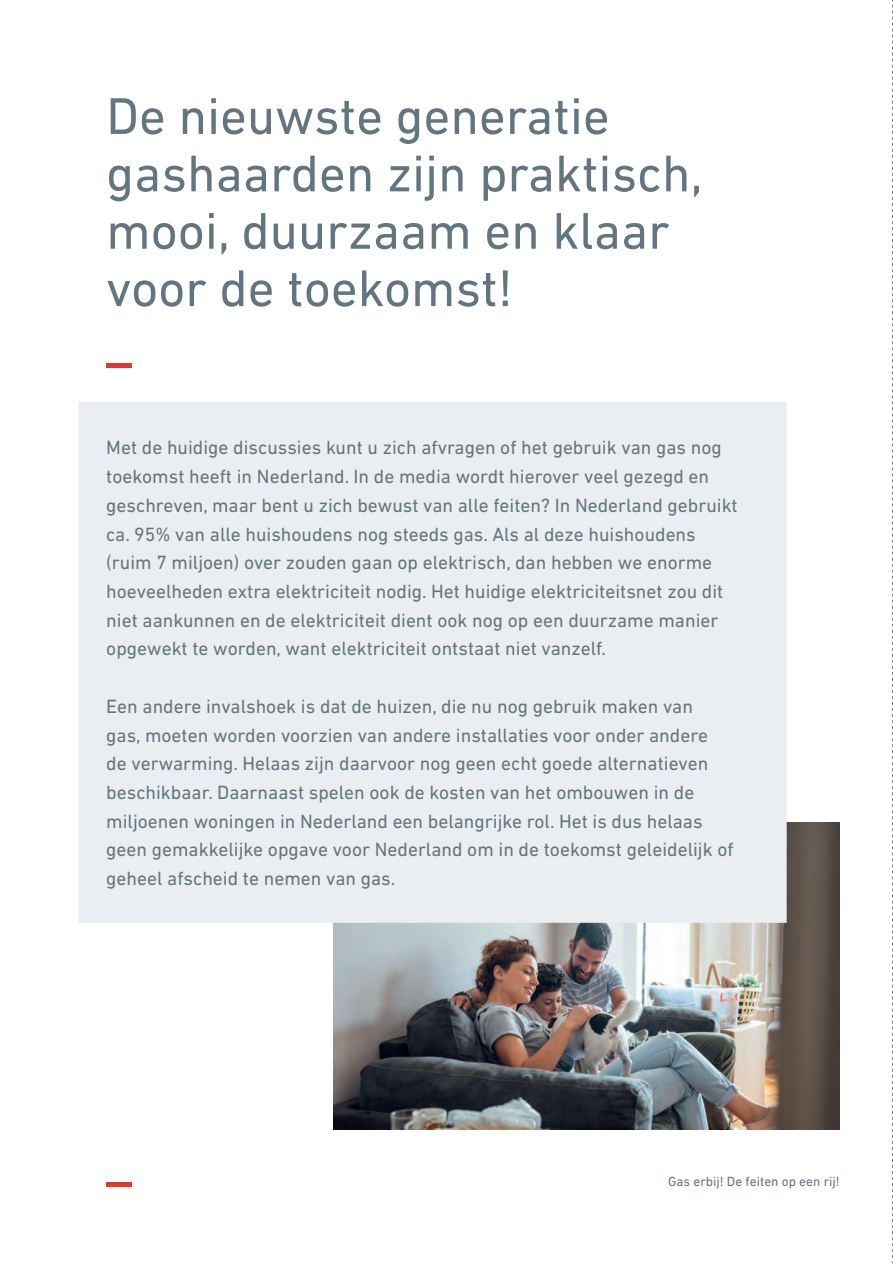
<style>
.page{position:relative;width:893px;height:1263px;background:#fff}
.page>*{position:absolute;margin:0;border:0;box-sizing:border-box;transform-origin:0 0}
.t1{font:52.5px/57.4px "DIN Next LT Pro";color:#63757f}
.t2{font:19.5px/28.7px "DIN Next LT Pro";color:#63757f}
.t3{font:13.5px "DIN Next LT Pro";color:#63757f}
</style>
<div class="page">
<img style="left:333px;top:823px;width:507px;height:306px">
<div style="left:79px;top:402px;width:708px;height:521px;background:#ebeef1"></div>
<hr style="left:106px;top:364px;width:26px;height:4px;background:#df392f">
<hr style="left:106px;top:1182px;width:26px;height:4px;background:#df392f">
<svg style="left:892px;top:0;width:1px;height:1263px"></svg>
<p class="t1" style="left:106px;top:87px;width:598px">De nieuwste generatie gashaarden zijn praktisch, mooi, duurzaam en klaar voor de toekomst!</p>
<p class="t2" style="left:106px;top:433px;width:633px">Met de huidige discussies kunt u zich afvragen of het gebruik van gas nog toekomst heeft in Nederland. In de media wordt hierover veel gezegd en geschreven, maar bent u zich bewust van alle feiten? In Nederland gebruikt ca. 95% van alle huishoudens nog steeds gas. Als al deze huishoudens (ruim 7 miljoen) over zouden gaan op elektrisch, dan hebben we enorme hoeveelheden extra elektriciteit nodig. Het huidige elektriciteitsnet zou dit niet aankunnen en de elektriciteit dient ook nog op een duurzame manier opgewekt te worden, want elektriciteit ontstaat niet vanzelf.</p>
<p class="t2" style="left:106px;top:692px;width:629px">Een andere invalshoek is dat de huizen, die nu nog gebruik maken van<br>gas, moeten worden voorzien van andere installaties voor onder andere<br>de verwarming. Helaas zijn daarvoor nog geen echt goede alternatieven beschikbaar. Daarnaast spelen ook de kosten van het ombouwen in de miljoenen woningen in Nederland een belangrijke rol. Het is dus helaas geen gemakkelijke opgave voor Nederland om in de toekomst geleidelijk of geheel afscheid te nemen van gas.</p>
<p class="t3" style="left:668px;top:1174px;width:173px">Gas erbij! De feiten op een rij!</p>
</div>
